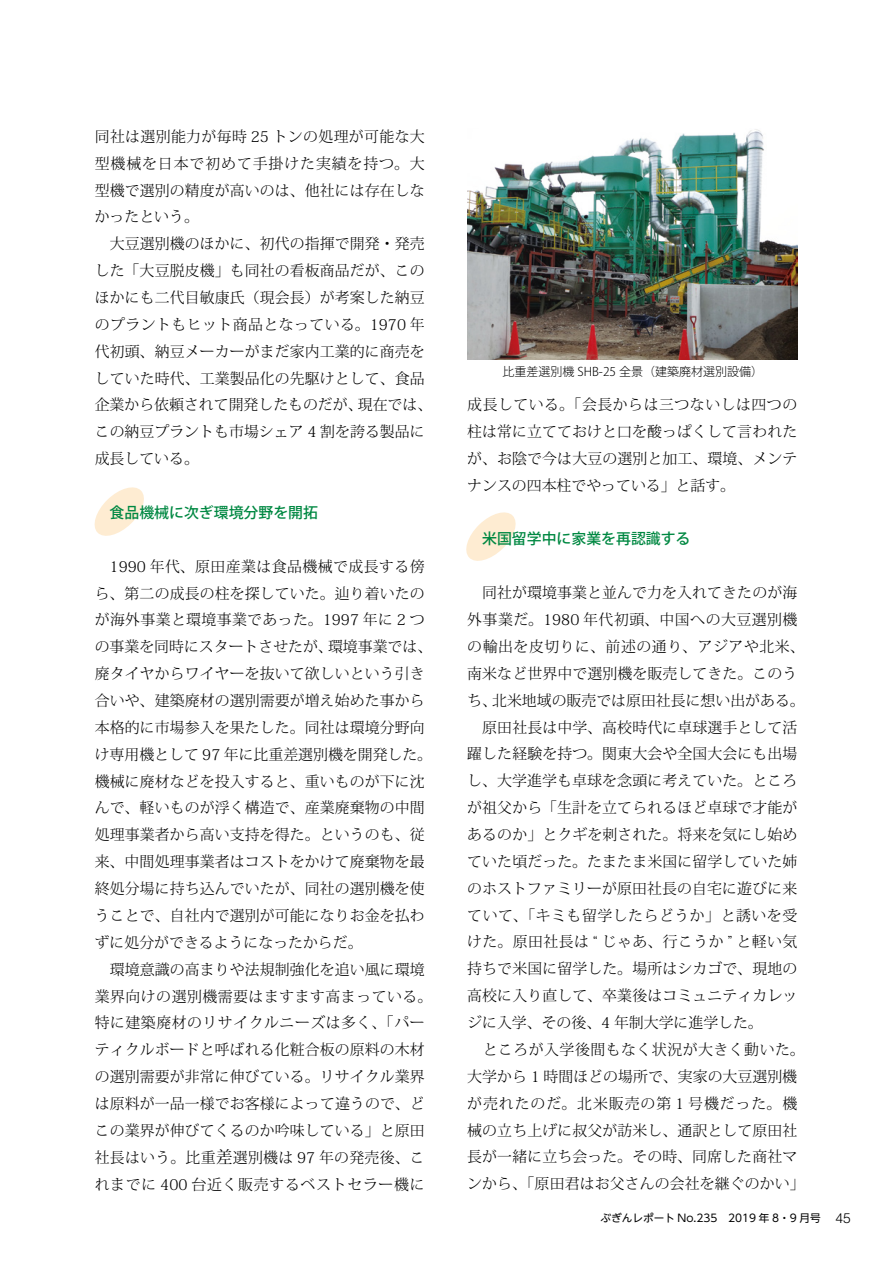
<style>
.page{position:relative;width:893px;height:1263px;background:#fff}
.page>*{position:absolute;margin:0;border:0;box-sizing:border-box;transform-origin:0 0}
.t1{font:300 14.85px/26.8px "Koz Min Pr 6 N";letter-spacing:.01em;color:#000}
.t2{font:500 14.85px "Koz Go Pr 6 N";color:#008842}
.t3{font:300 12px "Koz Go Pr 6 N";color:#000}
.t4{font:10.65px "UD Shin Go NT Pro";color:#000}
.s1{font-family:"Koz Min Pro";font-weight:400;font-size:16.5px}
.s2{font-family:"Helvetica LT Std";font-weight:300;font-size:13.8px}
</style>
<div class="page">
<svg style="left:94px;top:487px;width:50px;height:49px"></svg>
<svg style="left:466px;top:512px;width:50px;height:49px"></svg>
<img style="left:467px;top:129px;width:330px;height:230px">
<p class="t1" style="left:95px;top:123px;width:339px">同社は選別能力が毎時 25 トンの処理が可能な大型機械を日本で初めて手掛けた実績を持つ。大型機で選別の精度が高いのは、他社には存在しなかったという。<br>　大豆選別機のほかに、初代の指揮で開発・発売した「大豆脱皮機」も同社の看板商品だが、このほかにも二代目敏康氏（現会長）が考案した納豆のプラントもヒット商品となっている。1970 年代初頭、納豆メーカーがまだ家内工業的に商売をしていた時代、工業製品化の先駆けとして、食品企業から依頼されて開発したものだが、現在では、この納豆プラントも市場シェア 4 割を誇る製品に成長している。</p>
<p class="t2" style="left:110px;top:504px;width:210px">食品機械に次ぎ環境分野を開拓</p>
<p class="t1" style="left:95px;top:553px;width:339px">　1990 年代、原田産業は食品機械で成長する傍ら、第二の成長の柱を探していた。辿り着いたのが海外事業と環境事業であった。1997 年に 2 つの事業を同時にスタートさせたが、環境事業では、廃タイヤからワイヤーを抜いて欲しいという引き合いや、建築廃材の選別需要が増え始めた事から本格的に市場参入を果たした。同社は環境分野向け専用機として 97 年に比重差選別機を開発した。機械に廃材などを投入すると、重いものが下に沈んで、軽いものが浮く構造で、産業廃棄物の中間処理事業者から高い支持を得た。というのも、従来、中間処理事業者はコストをかけて廃棄物を最終処分場に持ち込んでいたが、同社の選別機を使うことで、自社内で選別が可能になりお金を払わずに処分ができるようになったからだ。<br>　環境意識の高まりや法規制強化を追い風に環境業界向けの選別機需要はますます高まっている。特に建築廃材のリサイクルニーズは多く、「パーティクルボードと呼ばれる化粧合板の原料の木材の選別需要が非常に伸びている。リサイクル業界は原料が一品一様でお客様によって違うので、どこの業界が伸びてくるのか吟味している」と原田社長はいう。比重<span class="s1">差</span>選別機は 97 年の発売後、これまでに 400 台近く販売するベストセラー機に</p>
<p class="t3" style="left:502px;top:365px;width:262px">比重差選別機 SHB-25 全景（建築廃材選別設備）</p>
<p class="t1" style="left:467px;top:392px;width:332px;text-align:justify">成長している。「会長からは三つないしは四つの柱は常に立てておけと口を酸っぱくして言われたが、お陰で今は大豆の選別と加工、環境、メンテナンスの四本柱でやっている」と話す。</p>
<p class="t2" style="left:467px;top:531px;width:225px">　米国留学中に家業を再認識する</p>
<p class="t1" style="left:467px;top:580px;width:339px">　同社が環境事業と並んで力を入れてきたのが海外事業だ。1980 年代初頭、中国への大豆選別機の輸出を皮切りに、前述の通り、アジアや北米、南米など世界中で選別機を販売してきた。このうち、北米地域の販売では原田社長に想い出がある。　原田社長は中学、高校時代に卓球選手として活躍した経験を持つ。関東大会や全国大会にも出場し、大学進学も卓球を念頭に考えていた。ところが祖父から「生計を立てられるほど卓球で才能があるのか」とクギを刺された。将来を気にし始めていた頃だった。たまたま米国に留学していた姉のホストファミリーが原田社長の自宅に遊びに来ていて、「キミも留学したらどうか」と誘いを受けた。原田社長は “ じゃあ、行こうか ” と軽い気持ちで米国に留学した。場所はシカゴで、現地の高校に入り直して、卒業後はコミュニティカレッジに入学、その後、4 年制大学に進学した。<br>　ところが入学後間もなく状況が大きく動いた。大学から 1 時間ほどの場所で、実家の大豆選別機が売れたのだ。北米販売の第 1 号機だった。機械の立ち上げに叔父が訪米し、通訳として原田社長が一緒に立ち会った。その時、同席した商社マンから、「原田君はお父さんの会社を継ぐのかい」</p>
<p class="t4" style="left:600px;top:1210px;width:252px">ぶぎんレポート No.235　2019 年 8・9 月号 <span class="s2">45</span></p>
</div>
